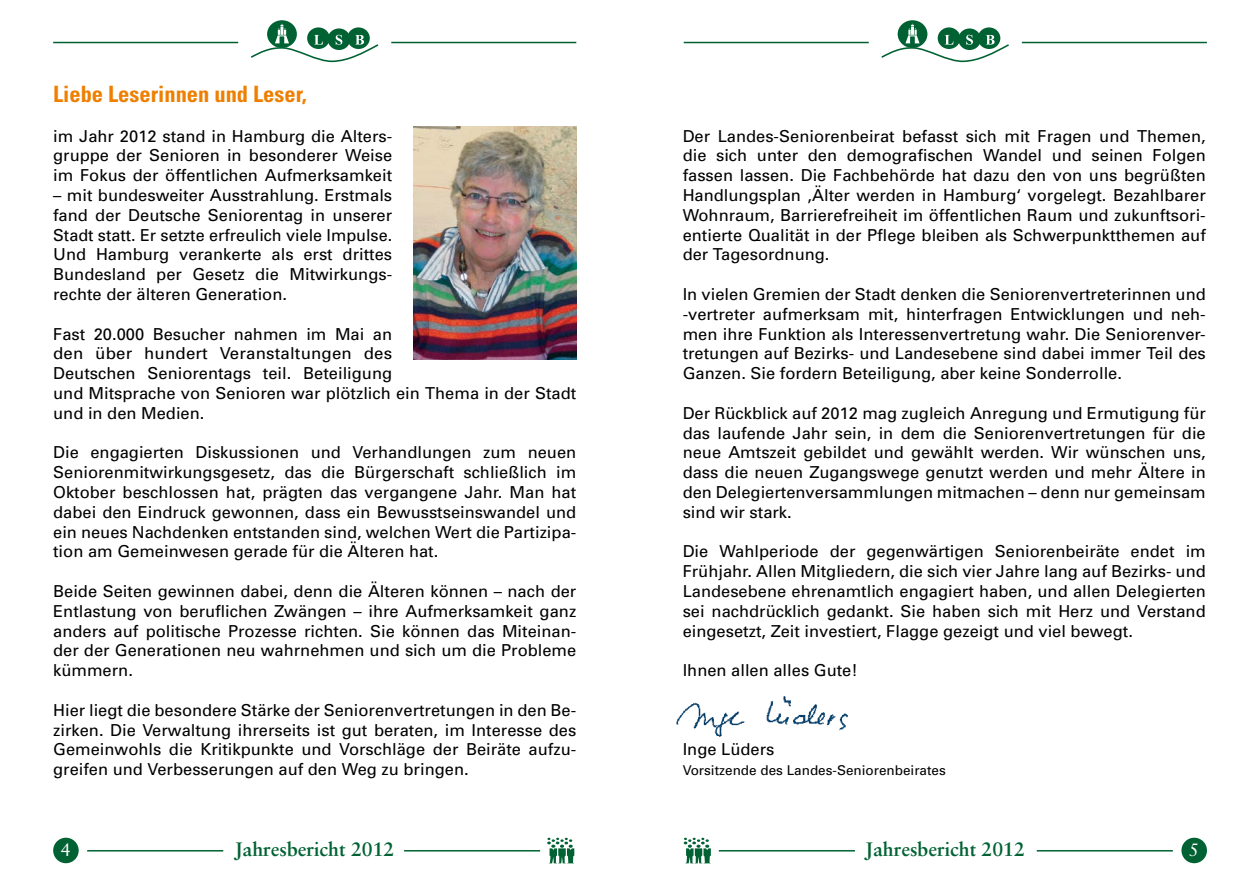
<style>
.page{position:relative;width:1259px;height:893px;background:#fff}
.page>*{position:absolute;margin:0;border:0;box-sizing:border-box;transform-origin:0 0}
.t1{font:700 condensed 22.5px "Univers";color:#ee7f00}
.t2{font:700 19.5px "Sabon";color:#006233}
.t3{font:18px "Sabon";color:#fff}
.t4{font:16.5px/19.8px "Univers";color:#000;text-align:justify}
.t5{font:13.5px "Univers";color:#000}
</style>
<div class="page">
<hr style="left:87px;top:850px;width:136px;height:1px;background:#006233">
<hr style="left:404px;top:850px;width:136px;height:1px;background:#006233">
<div style="left:53px;top:838px;width:26px;height:25px;background:#006233;border-radius:50%"></div>
<svg style="left:547px;top:838px;width:27px;height:25px"></svg>
<svg style="left:897px;top:20px;width:30px;height:28px"></svg>
<svg style="left:881px;top:24px;width:128px;height:38px"></svg>
<hr style="left:684px;top:42px;width:184px;height:1px;background:#006233">
<hr style="left:1022px;top:42px;width:184px;height:1px;background:#006233">
<hr style="left:719px;top:850px;width:136px;height:1px;background:#006233">
<hr style="left:1036px;top:850px;width:136px;height:1px;background:#006233">
<div style="left:1181px;top:838px;width:26px;height:25px;background:#006233;border-radius:50%"></div>
<svg style="left:684px;top:838px;width:27px;height:25px"></svg>
<svg style="left:267px;top:20px;width:30px;height:28px"></svg>
<svg style="left:251px;top:24px;width:127px;height:38px"></svg>
<hr style="left:53px;top:42px;width:185px;height:1px;background:#006233">
<hr style="left:391px;top:42px;width:185px;height:1px;background:#006233">
<img style="left:676px;top:696px;width:172px;height:41px">
<img style="left:413px;top:126px;width:163px;height:234px">
<h1 class="t1" style="left:53px;top:80px;width:255px">Liebe Leserinnen und Leser,</h1>
<p class="t4" style="left:53px;top:125px;width:340px">im Jahr 2012 stand in Hamburg die Alters&shy;gruppe der Senioren in besonderer Weise im Fokus der öffentlichen Aufmerksamkeit</p>
<p class="t4" style="left:53px;top:185px;width:340px">– mit bundesweiter Ausstrahlung. Erstmals fand der Deutsche Seniorentag in unserer Stadt statt. Er setzte erfreulich viele Impulse.<br>Und Hamburg verankerte als erst drittes Bundesland per Gesetz die Mitwirkungs&shy;rechte der älteren Generation.</p>
<p class="t4" style="left:53px;top:323px;width:525px;text-align:left">Fast 20.000 Besucher nahmen im Mai an<br>den über hundert Veranstaltungen des<br>Deutschen Seniorentags teil. Beteiligung<br>und Mitsprache von Senioren war plötzlich ein Thema in der Stadt und in den Medien.</p>
<p class="t4" style="left:53px;top:442px;width:525px">Die engagierten Diskussionen und Verhandlungen zum neuen Seniorenmitwirkungsgesetz, das die Bürgerschaft schließlich im Oktober beschlossen hat, prägten das vergangene Jahr. Man hat dabei den Eindruck gewonnen, dass ein Bewusstseinswandel und ein neues Nachdenken entstanden sind, welchen Wert die Partizipa&shy;tion am Gemeinwesen gerade für die Älteren hat.</p>
<p class="t4" style="left:53px;top:581px;width:525px">Beide Seiten gewinnen dabei, denn die Älteren können – nach der Entlastung von beruflichen Zwängen – ihre Aufmerksamkeit ganz anders auf politische Prozesse richten. Sie können das Miteinan&shy;der der Generationen neu wahrnehmen und sich um die Probleme kümmern.</p>
<p class="t4" style="left:53px;top:700px;width:525px">Hier liegt die besondere Stärke der Seniorenvertretungen in den Be&shy;zirken. Die Verwaltung ihrerseits ist gut beraten, im Interesse des Gemeinwohls die Kritikpunkte und Vorschläge der Beiräte aufzu&shy;greifen und Verbesserungen auf den Weg zu bringen.</p>
<p class="t4" style="left:682px;top:125px;width:524px">Der Landes-Seniorenbeirat befasst sich mit Fragen und Themen, die sich unter den demografischen Wandel und seinen Folgen fassen lassen. Die Fachbehörde hat dazu den von uns begrüßten Handlungsplan ‚Älter werden in Hamburg‘ vorgelegt. Bezahlbarer Wohnraum, Barrierefreiheit im öffentlichen Raum und zukunftsori&shy;entierte Qualität in der Pflege bleiben als Schwerpunktthemen auf der Tagesordnung.</p>
<p class="t4" style="left:682px;top:284px;width:525px">In vielen Gremien der Stadt denken die Seniorenvertreterinnen und -vertreter aufmerksam mit, hinterfragen Entwicklungen und neh&shy;men ihre Funktion als Interessenvertretung wahr. Die Seniorenver&shy;tretungen auf Bezirks- und Landesebene sind dabei immer Teil des Ganzen. Sie fordern Beteiligung, aber keine Sonderrolle.</p>
<p class="t4" style="left:682px;top:403px;width:525px">Der Rückblick auf 2012 mag zugleich Anregung und Ermutigung für das laufende Jahr sein, in dem die Seniorenvertretungen für die neue Amtszeit gebildet und gewählt werden. Wir wünschen uns, dass die neuen Zugangswege genutzt werden und mehr Ältere in den Delegiertenversammlungen mitmachen – denn nur gemeinsam sind wir stark.</p>
<p class="t4" style="left:682px;top:541px;width:525px">Die Wahlperiode der gegenwärtigen Seniorenbeiräte endet im Frühjahr. Allen Mitgliedern, die sich vier Jahre lang auf Bezirks- und Landesebene ehrenamtlich engagiert haben, und allen Delegierten sei nachdrücklich gedankt. Sie haben sich mit Herz und Verstand eingesetzt, Zeit investiert, Flagge gezeigt und viel bewegt.</p>
<p class="t4" style="left:682px;top:660px;width:177px">Ihnen allen alles Gute!</p>
<p class="t4" style="left:682px;top:739px;width:93px">Inge Lüders</p>
<p class="t5" style="left:682px;top:762px;width:265px">Vorsitzende des Landes-Seniorenbeirates</p>
<p class="t3" style="left:61px;top:839px;width:12px">4</p>
<p class="t2" style="left:235px;top:837px;width:161px">Jahresbericht 2012</p>
<p class="t2" style="left:865px;top:837px;width:161px">Jahresbericht 2012</p>
<p class="t3" style="left:1189px;top:839px;width:12px">5</p>
</div>
